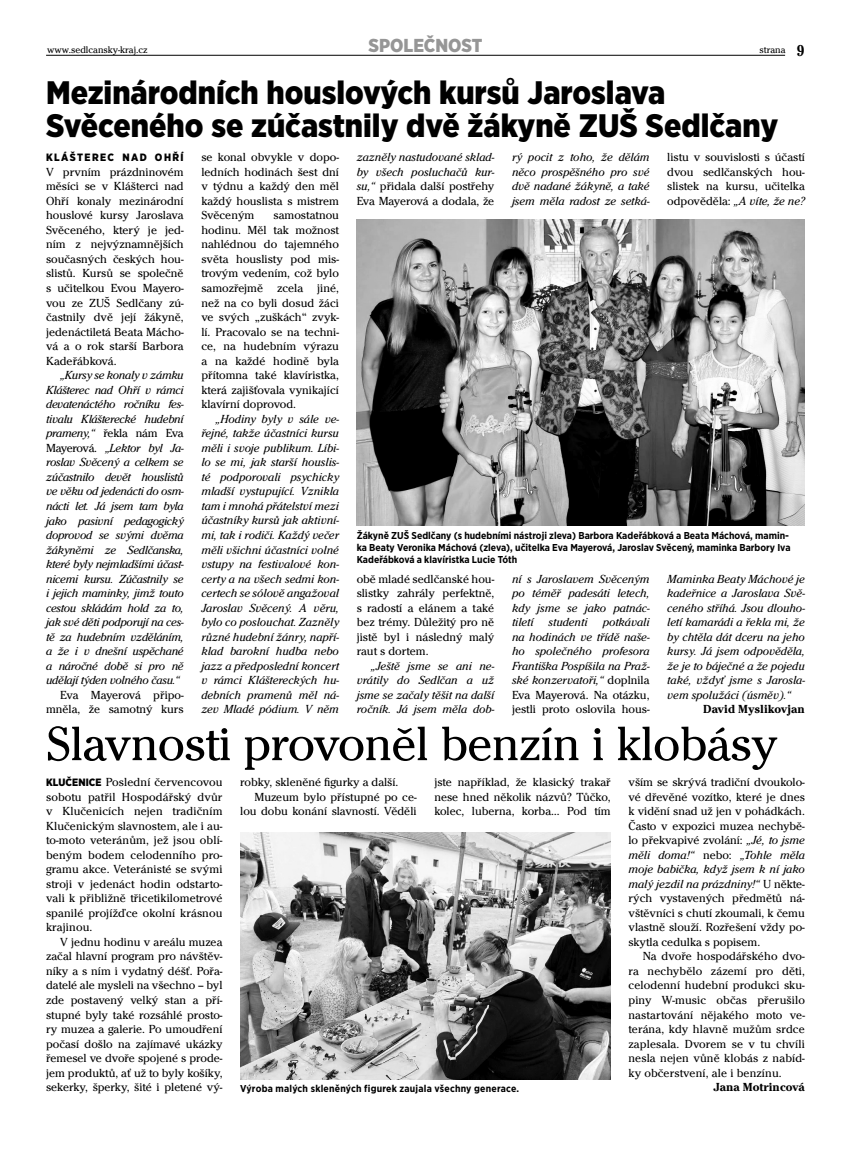
<style>
.page{position:relative;width:851px;height:1152px;background:#fff}
.page>*{position:absolute;margin:0;border:0;box-sizing:border-box;transform-origin:0 0}
.t1{font:50px "Cheltenham Itc TOT";letter-spacing:-.01em;color:#000}
.t2{font:900 condensed 32.5px/32.5px "Gotham CE";color:#000}
.t3{font:900 condensed 18.75px "Gotham CE";color:#969696}
.t4{font:12.12px/14.5px "Cheltenham Itc TOT";color:#000;text-align:justify}
.t5{font:italic 12.12px/14.5px "Cheltenham Itc TOT";color:#000;text-align:justify}
.t6{font:700 12.12px "Cheltenham Itc TOT";color:#000}
.t7{font:900 condensed 10.62px "Gotham CE";letter-spacing:.135em;color:#000}
.t8{font:700 condensed 10px/12px "Gotham CE";color:#000}
.t9{font:700 condensed 10px "Gotham CE";letter-spacing:.02em;color:#000}
.t10{font:10px "Cheltenham Itc TOT";color:#000}
.s1{font-weight:700;font-stretch:condensed;font-size:16.25px}
.s2{font-style:normal}
.s3{font-style:italic}
.s4{font-family:"Gotham CE";font-weight:900;font-stretch:condensed;font-size:10.62px}
</style>
<div class="page">
<hr style="left:46px;top:55px;width:739px;height:1px;background:#000">
<img style="left:356px;top:219px;width:448px;height:306px">
<img style="left:240px;top:833px;width:370px;height:246px">
<p class="t10" style="left:47px;top:46px;width:102px">www.sedlcansky-kraj.cz</p>
<h3 class="t3" style="left:368px;top:39px;width:115px">SPOLEČNOST</h3>
<p class="t10" style="left:759px;top:46px;width:47px">strana <span class="s1">9</span></p>
<h2 class="t2" style="left:46px;top:79px;width:733px">Mezinárodních houslových kursů Jaroslava<br>Svěceného se zúčastnily dvě žákyně ZUŠ Sedlčany</h2>
<p class="t7" style="left:46px;top:154px;width:139px">KLÁŠTEREC NAD OHŘÍ</p>
<p class="t4" style="left:46px;top:166px;width:139px">V prvním prázdninovém měsíci se v Klášterci nad Ohří konaly mezinárodní houslové kursy Jaroslava Svěceného, který je jed&shy;ním z nejvýznamnějších současných českých hou&shy;slistů. Kursů se společně s učitelkou Evou Mayero&shy;vou ze ZUŠ Sedlčany zú&shy;častnily dvě její žákyně, jedenáctiletá Beata Mácho&shy;vá a o rok starší Barbora Kadeřábková.</p>
<p class="t5" style="left:46px;top:369px;width:139px;text-indent:14px">„Kursy se konaly v zámku Klášterec nad Ohří v rámci devatenáctého ročníku fes&shy;tivalu Klášterecké hudební prameny,“ <span class="s2">řekla nám Eva Mayerová.</span> „Lektor byl Ja&shy;roslav Svěcený a celkem se zúčastnilo devět houslistů ve věku od jedenácti do osm&shy;nácti let. Já jsem tam byla jako pasivní pedagogický doprovod se svými dvěma žákyněmi ze Sedlčanska, které byly nejmladšími účast&shy;nicemi kursu. Zúčastnily se i jejich maminky, jimž touto cestou skládám hold za to, jak své děti podporují na ces&shy;tě za hudebním vzděláním, a že i v dnešní uspěchané a náročné době si pro ně udělají týden volného času.“</p>
<p class="t4" style="left:46px;top:688px;width:139px;text-align:right">Eva Mayerová připo&shy;mněla, že samotný kurs</p>
<p class="t4" style="left:201px;top:151px;width:139px">se konal obvykle v dopo&shy;ledních hodinách šest dní v týdnu a každý den měl každý houslista s mistrem Svěceným</p>
<p class="t4" style="left:201px;top:209px;width:139px;text-indent:72px">samostatnou hodinu. Měl tak možnost nahlédnou do tajemného světa houslisty pod mis&shy;trovým vedením, což bylo samozřejmě zcela jiné, než na co byli dosud žáci ve svých „zuškách“ zvyk&shy;lí. Pracovalo se na techni&shy;ce, na hudebním výrazu a na každé hodině byla přítomna také klavíristka, která zajišťovala vynikající klavírní doprovod.</p>
<p class="t5" style="left:201px;top:413px;width:139px;text-indent:14px">„Hodiny byly v sále ve&shy;řejné, takže účastníci kursu měli i svoje publikum. Líbi&shy;lo se mi, jak starší houslis&shy;té podporovali psychicky mladší vystupující. Vznikla tam i mnohá přátelství mezi účastníky kursů jak aktivní&shy;mi, tak i rodiči. Každý večer měli všichni účastníci volné vstupy na festivalové kon&shy;certy a na všech sedmi kon&shy;certech se sólově angažoval Jaroslav Svěcený. A věru, bylo co poslouchat. Zazněly různé hudební žánry, napří&shy;klad barokní hudba nebo jazz a předposlední koncert v rámci Kláštereckých hu&shy;debních pramenů měl ná&shy;zev Mladé pódium. V něm</p>
<p class="t5" style="left:356px;top:151px;width:139px">zazněly nastudované sklad&shy;by všech posluchačů kur&shy;su,“ <span class="s2">přidala další postřehy Eva Mayerová a dodala, že</span></p>
<p class="t5" style="left:512px;top:151px;width:139px">rý pocit z toho, že dělám něco prospěšného pro své dvě nadané žákyně, a také jsem měla radost ze setká-</p>
<p class="t4" style="left:667px;top:151px;width:139px">listu v souvislosti s účastí dvou sedlčanských hou&shy;slistek na kursu, učitelka odpověděla: <span class="s3">„A víte, že ne?</span></p>
<p class="t8" style="left:356px;top:530px;width:435px">Žákyně ZUŠ Sedlčany (s hudebními nástroji zleva) Barbora Kadeřábková a Beata Máchová, mamin&shy;ka Beaty Veronika Máchová (zleva), učitelka Eva Mayerová, Jaroslav Svěcený, maminka Barbory Iva<br>Kadeřábková a klavíristka Lucie Tóth</p>
<p class="t4" style="left:356px;top:572px;width:139px">obě mladé sedlčanské hou&shy;slistky zahrály perfektně, s radostí a elánem a také bez trémy. Důležitý pro ně jistě byl i následný malý raut s dortem.</p>
<p class="t5" style="left:356px;top:660px;width:139px;text-indent:14px">„Ještě jsme se ani ne&shy;vrátily do Sedlčan a už jsme se začaly těšit na další ročník. Já jsem měla dob-</p>
<p class="t5" style="left:512px;top:572px;width:139px">ní s Jaroslavem Svěceným po téměř padesáti letech, kdy jsme se jako patnác&shy;tiletí studenti potkávali na hodinách ve třídě naše&shy;ho společného profesora Františka Pospíšila na Praž&shy;ské konzervatoři,“ <span class="s2">doplnila Eva Mayerová. Na otázku, jestli proto oslovila hous-</span></p>
<p class="t5" style="left:667px;top:572px;width:139px">Maminka Beaty Máchové je kadeřnice a Jaroslava Svě&shy;ceného stříhá. Jsou dlouho&shy;letí kamarádi a řekla mi, že by chtěla dát dceru na jeho kursy. Já jsem odpověděla, že je to báječné a že pojedu také, vždyť jsme s Jarosla&shy;vem spolužáci (úsměv).“</p>
<p class="t6" style="left:703px;top:705px;width:103px">David Myslikovjan</p>
<h1 class="t1" style="left:46px;top:725px;width:733px">Slavnosti provoněl benzín i klobásy</h1>
<p class="t4" style="left:46px;top:776px;width:178px"><span class="s4">KLUČENICE</span> Poslední červencovou sobotu patřil Hospodářský dvůr v Klučenicích nejen tradičním Klučenickým slavnostem, ale i au&shy;to-moto veteránům, jež jsou oblí&shy;beným bodem celodenního pro&shy;gramu akce. Veteránisté se svými stroji v jedenáct hodin odstarto&shy;vali k přibližně třicetikilometrové spanilé projížďce okolní krásnou krajinou.</p>
<p class="t4" style="left:46px;top:935px;width:178px;text-indent:14px">V jednu hodinu v areálu muzea začal hlavní program pro návštěv&shy;níky a s ním i vydatný déšť. Pořa&shy;datelé ale mysleli na všechno – byl zde postavený velký stan a pří&shy;stupné byly také rozsáhlé prosto&shy;ry muzea a galerie. Po umoudření počasí došlo na zajímavé ukázky řemesel ve dvoře spojené s prode&shy;jem produktů, ať už to byly košíky, sekerky, šperky, šité i pletené vý-</p>
<p class="t4" style="left:240px;top:776px;width:160px">robky, skleněné figurky a další.</p>
<p class="t4" style="left:254px;top:790px;width:164px">Muzeum bylo přístupné po ce-</p>
<p class="t4" style="left:240px;top:805px;width:178px">lou dobu konání slavností. Věděli</p>
<p class="t4" style="left:434px;top:776px;width:178px">jste například, že klasický trakař nese hned několik názvů? Tůčko, kolec, luberna, korba… Pod tím</p>
<p class="t4" style="left:628px;top:776px;width:178px">vším se skrývá tradiční dvoukolo&shy;vé dřevěné vozítko, které je dnes k vidění snad už jen v pohádkách.<br>Často v expozici muzea nechybě&shy;lo překvapivé zvolání: <span class="s3">„Jé, to jsme měli doma!“</span> nebo: <span class="s3">„Tohle měla moje babička, když jsem k ní jako malý jezdil na prázdniny!“</span> U někte&shy;rých vystavených předmětů ná&shy;vštěvníci s chutí zkoumali, k čemu vlastně slouží. Rozřešení vždy po&shy;skytla cedulka s popisem.</p>
<p class="t4" style="left:628px;top:950px;width:178px;text-indent:14px">Na dvoře hospodářského dvo&shy;ra nechybělo zázemí pro děti, celodenní hudební produkci sku&shy;piny W-music občas přerušilo nastartování nějakého moto ve&shy;terána, kdy hlavně mužům srdce zaplesala. Dvorem se v tu chvíli nesla nejen vůně klobás z nabíd&shy;ky občerstvení, ale i benzínu.</p>
<p class="t6" style="left:713px;top:1082px;width:93px">Jana Motrincová</p>
<p class="t9" style="left:240px;top:1084px;width:280px">Výroba malých skleněných figurek zaujala všechny generace.</p>
</div>
